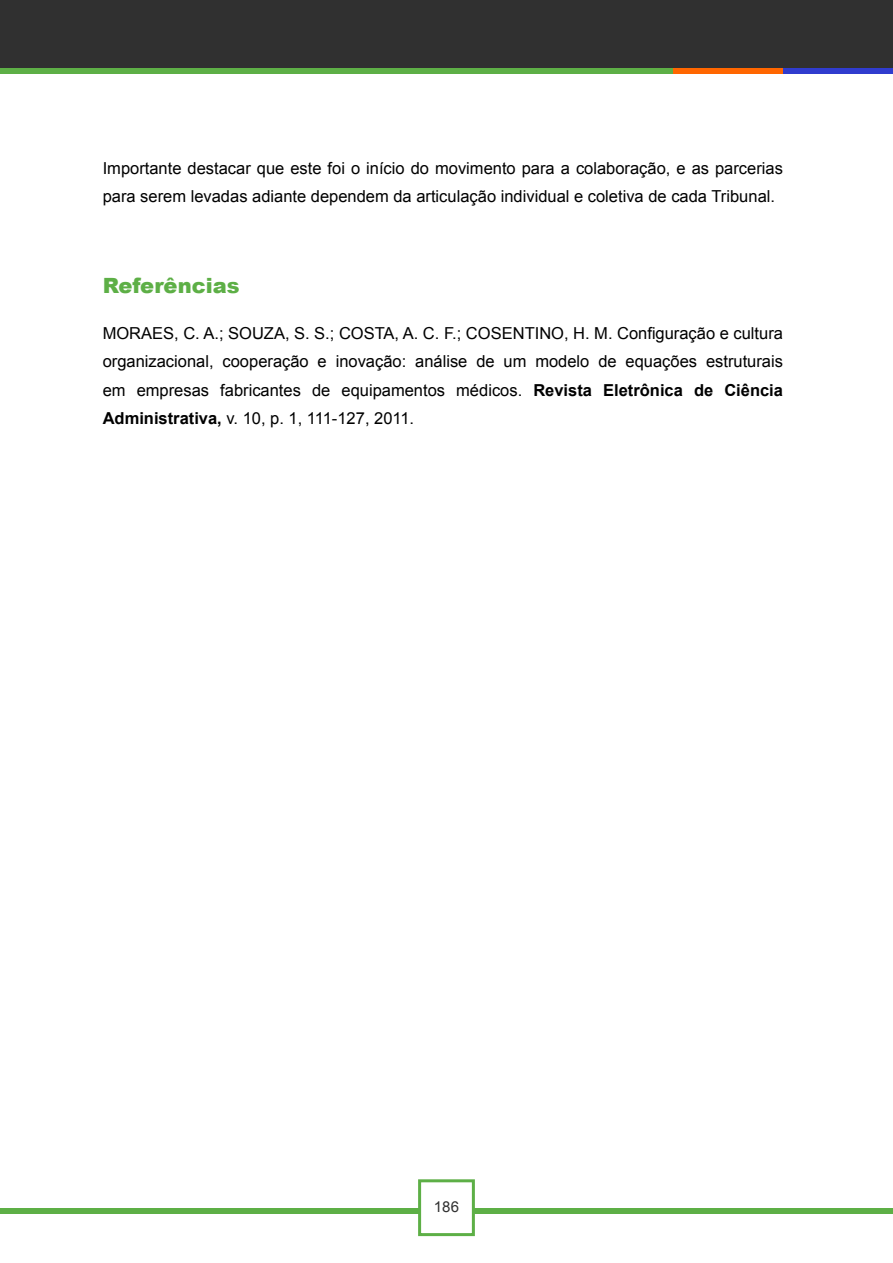
<style>
.page{position:relative;width:893px;height:1263px;background:#fff}
.page>*{position:absolute;margin:0;border:0;box-sizing:border-box;transform-origin:0 0}
.t1{font:900 21px "Arial";color:#5daf46}
.t2{font:16.5px/28.5px "Arial";color:#000}
.t3{font:15px "Arial";color:#303030}
.s1{font-weight:700}
</style>
<div class="page">
<div style="left:0;top:0;width:893px;height:68px;background:#303030"></div>
<div style="left:0;top:68px;width:673px;height:6px;background:#5daf46"></div>
<div style="left:418px;top:1179px;width:57px;height:57px;border:3px solid #5daf46"></div>
<div style="left:0;top:1209px;width:419px;height:5px;background:#5daf46"></div>
<div style="left:474px;top:1209px;width:419px;height:5px;background:#5daf46"></div>
<div style="left:673px;top:68px;width:110px;height:6px;background:#f60"></div>
<div style="left:783px;top:68px;width:110px;height:6px;background:#303cce"></div>
<p class="t2" style="left:103px;top:154px;width:682px">Importante destacar que este foi o início do movimento para a colaboração, e as parcerias para serem levadas adiante dependem da articulação individual e coletiva de cada Tribunal.</p>
<p class="t1" style="left:103px;top:270px;width:138px">Referências</p>
<p class="t2" style="left:103px;top:319px;width:682px;text-align:justify">MORAES, C. A.; SOUZA, S. S.; COSTA, A. C. F.; COSENTINO, H. M. Configuração e cultura organizacional, cooperação e inovação: análise de um modelo de equações estruturais em empresas fabricantes de equipamentos médicos. <span class="s1">Revista Eletrônica de Ciência Administrativa,</span> v. 10, p. 1, 111-127, 2011.</p>
<p class="t3" style="left:434px;top:1197px;width:27px">186</p>
</div>
